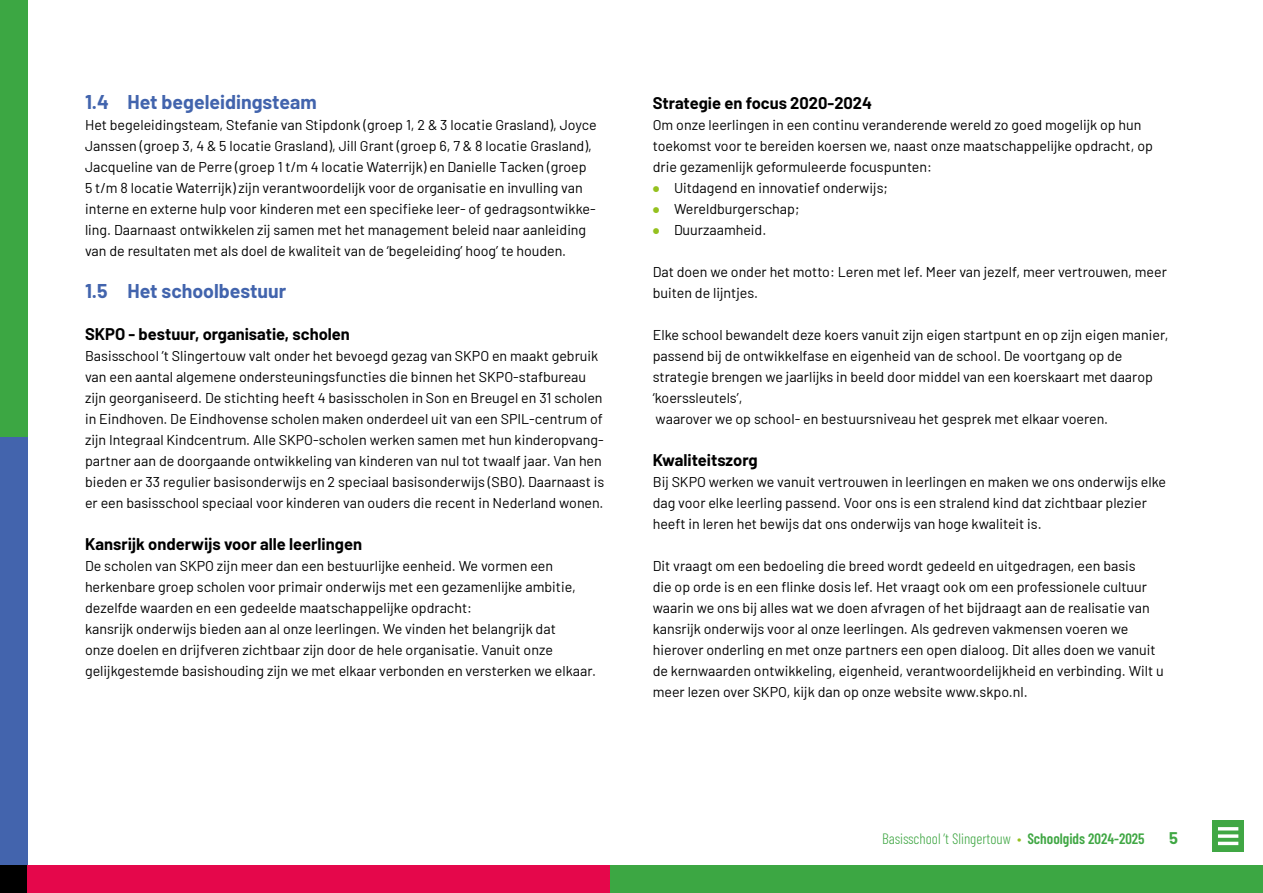
<style>
.page{position:relative;width:1263px;height:893px;background:#fff}
.page>*{position:absolute;margin:0;border:0;box-sizing:border-box;transform-origin:0 0}
.t1{font:700 19.5px "Barlow";color:#4264ad}
.t2{font:700 16.5px "Barlow";color:#000}
.t3{font:700 16.5px "Barlow";color:#40a744}
.t4{font:300 15px "Barlow Condensed";color:#40a744}
.t5{font:14.25px/21px "Barlow";color:#000}
.s1{font-weight:900;font-size:21px;color:#95c11f}
.s2{color:#95c11f}
.s3{font-weight:600}
</style>
<div class="page">
<div style="left:600px;top:865px;width:663px;height:28px;background:#3ca743"></div>
<div style="left:0;top:0;width:28px;height:437px;background:#3ca743"></div>
<div style="left:0;top:437px;width:28px;height:428px;background:#4364ad"></div>
<div style="left:0;top:865px;width:28px;height:28px;background:#000"></div>
<div style="left:28px;top:865px;width:582px;height:28px;background:#e5074b"></div>
<div style="left:1212px;top:820px;width:32px;height:32px;background:#40a744"></div>
<svg style="left:1218px;top:834px;width:20px;height:4px"></svg>
<hr style="left:1218px;top:827px;width:20px;height:3px;background:#fff">
<hr style="left:1218px;top:842px;width:20px;height:3px;background:#fff">
<h1 class="t1" style="left:85px;top:88px;width:233px">1.4 Het begeleidingsteam</h1>
<p class="t5" style="left:85px;top:114px;width:513px">Het begeleidingsteam, Stefanie van Stipdonk (groep 1, 2 &amp; 3 locatie Grasland), Joyce Janssen (groep 3, 4 &amp; 5 locatie Grasland), Jill Grant (groep 6, 7 &amp; 8 locatie Grasland), Jacqueline van de Perre (groep 1 t/m 4 locatie Waterrijk) en Danielle Tacken (groep 5 t/m 8 locatie Waterrijk) zijn verantwoordelijk voor de organisatie en invulling van interne en externe hulp voor kinderen met een specifieke leer- of gedragsontwikke&shy;ling. Daarnaast ontwikkelen zij samen met het management beleid naar aanleiding van de resultaten met als doel de kwaliteit van de ‘begeleiding’ hoog’ te houden.</p>
<h1 class="t1" style="left:85px;top:277px;width:203px">1.5 Het schoolbestuur</h1>
<p class="t2" style="left:85px;top:322px;width:266px">SKPO - bestuur, organisatie, scholen</p>
<p class="t5" style="left:85px;top:345px;width:521px">Basisschool ’t Slingertouw valt onder het bevoegd gezag van SKPO en maakt gebruik van een aantal algemene ondersteuningsfuncties die binnen het SKPO-stafbureau zijn georganiseerd. De stichting heeft 4 basisscholen in Son en Breugel en 31 scholen in Eindhoven. De Eindhovense scholen maken onderdeel uit van een SPIL-centrum of zijn Integraal Kindcentrum. Alle SKPO-scholen werken samen met hun kinderopvang&shy;partner aan de doorgaande ontwikkeling van kinderen van nul tot twaalf jaar. Van hen bieden er 33 regulier basisonderwijs en 2 speciaal basisonderwijs (SBO). Daarnaast is er een basisschool speciaal voor kinderen van ouders die recent in Nederland wonen.</p>
<p class="t2" style="left:85px;top:532px;width:278px">Kansrijk onderwijs voor alle leerlingen</p>
<p class="t5" style="left:85px;top:555px;width:512px">De scholen van SKPO zijn meer dan een bestuurlijke eenheid. We vormen een herkenbare groep scholen voor primair onderwijs met een gezamenlijke ambitie, dezelfde waarden en een gedeelde maatschappelijke opdracht:<br>kansrijk onderwijs bieden aan al onze leerlingen. We vinden het belangrijk dat<br>onze doelen en drijfveren zichtbaar zijn door de hele organisatie. Vanuit onze gelijkgestemde basishouding zijn we met elkaar verbonden en versterken we elkaar.</p>
<p class="t2" style="left:653px;top:91px;width:221px">Strategie en focus 2020-2024</p>
<p class="t5" style="left:653px;top:114px;width:502px">Om onze leerlingen in een continu veranderende wereld zo goed mogelijk op hun toekomst voor te bereiden koersen we, naast onze maatschappelijke opdracht, op drie gezamenlijk geformuleerde focuspunten:</p>
<p class="t5" style="left:653px;top:177px;width:237px"><span class="s1">•</span> Uitdagend en innovatief onderwijs;</p>
<p class="t5" style="left:653px;top:198px;width:148px"><span class="s1">•</span> Wereldburgerschap;</p>
<p class="t5" style="left:653px;top:219px;width:115px"><span class="s1">•</span> Duurzaamheid.</p>
<p class="t5" style="left:653px;top:261px;width:516px">Dat doen we onder het motto: Leren met lef. Meer van jezelf, meer vertrouwen, meer buiten de lijntjes.</p>
<p class="t5" style="left:653px;top:324px;width:517px">Elke school bewandelt deze koers vanuit zijn eigen startpunt en op zijn eigen manier, passend bij de ontwikkelfase en eigenheid van de school. De voortgang op de strategie brengen we jaarlijks in beeld door middel van een koerskaart met daarop ‘koerssleutels’,<br>waarover we op school- en bestuursniveau het gesprek met elkaar voeren.</p>
<p class="t2" style="left:653px;top:448px;width:106px">Kwaliteitszorg</p>
<p class="t5" style="left:653px;top:471px;width:515px">Bij SKPO werken we vanuit vertrouwen in leerlingen en maken we ons onderwijs elke dag voor elke leerling passend. Voor ons is een stralend kind dat zichtbaar plezier heeft in leren het bewijs dat ons onderwijs van hoge kwaliteit is.</p>
<p class="t5" style="left:653px;top:555px;width:512px">Dit vraagt om een bedoeling die breed wordt gedeeld en uitgedragen, een basis<br>die op orde is en een flinke dosis lef. Het vraagt ook om een professionele cultuur waarin we ons bij alles wat we doen afvragen of het bijdraagt aan de realisatie van kansrijk onderwijs voor al onze leerlingen. Als gedreven vakmensen voeren we hierover onderling en met onze partners een open dialoog. Dit alles doen we vanuit de kernwaarden ontwikkeling, eigenheid, verantwoordelijkheid en verbinding. Wilt u meer lezen over SKPO, kijk dan op onze website www.skpo.nl.</p>
<p class="t4" style="left:882px;top:830px;width:264px">Basisschool ’t Slingertouw <span class="s2">•</span> <span class="s3">Schoolgids 2024-2025</span></p>
<p class="t3" style="left:1169px;top:826px;width:10px">5</p>
</div>
